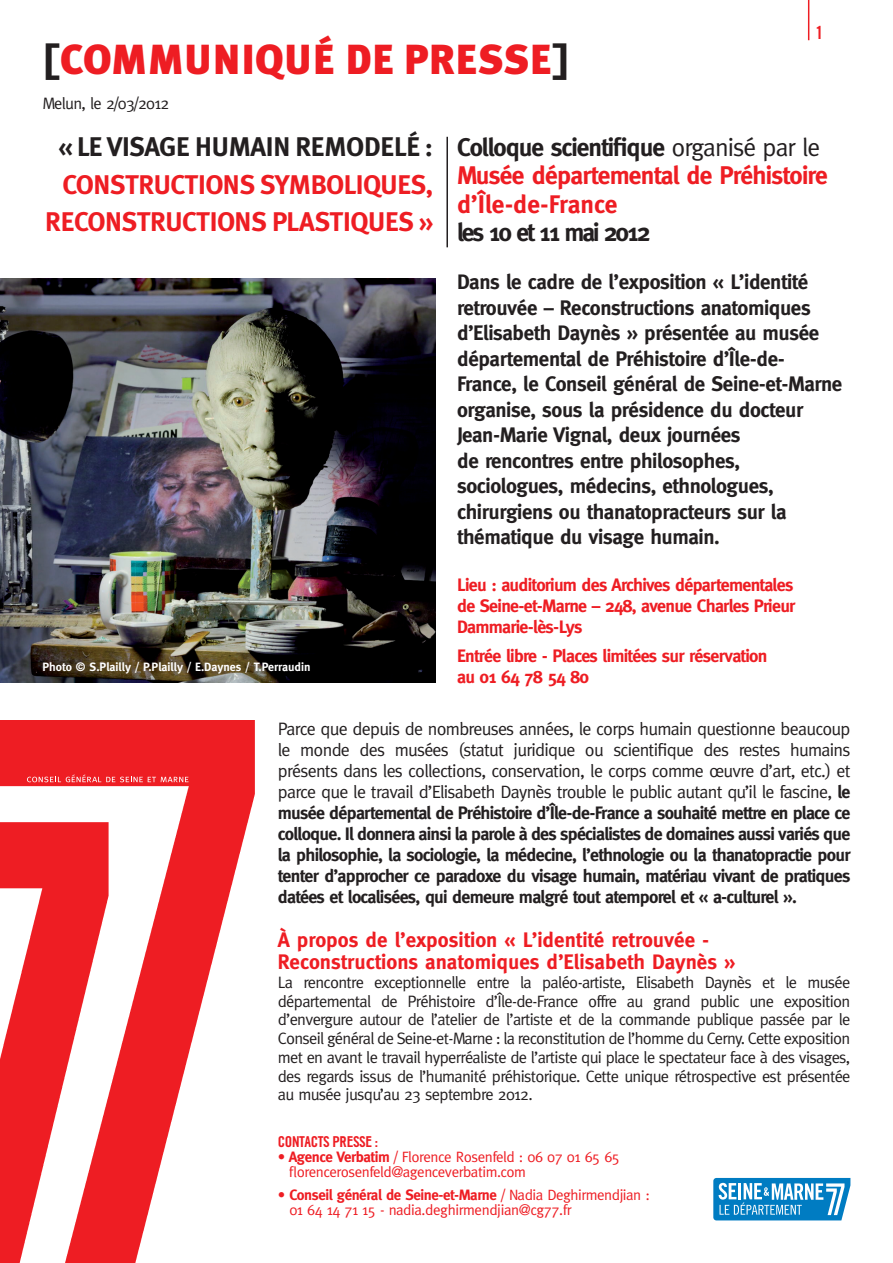
<style>
.page{position:relative;width:893px;height:1263px;background:#fff}
.page>*{position:absolute;margin:0;border:0;box-sizing:border-box;transform-origin:0 0}
.t1{font:900 42px "Meta Plus";color:#ee1d23}
.t2{font:700 27px/37.5px "Meta Plus";letter-spacing:-.03em;color:#ee1d23;text-align:right}
.t3{font:700 27px "Meta Plus";letter-spacing:-.03em;color:#231f20}
.t4{font:700 25.5px/28.5px "Meta";letter-spacing:-.03em;color:#ee1d23}
.t5{font:700 25.5px "Meta";letter-spacing:-.08em;color:#231f20}
.t6{font:700 21px/25.5px "Meta";letter-spacing:-.02em;color:#231f20}
.t7{font:700 21px/22.5px "Meta";color:#ee1d23}
.t8{font:700 18px/21px "Meta";letter-spacing:-.04em;color:#231f20;text-align:justify}
.t9{font:700 18px/21px "Meta";letter-spacing:-.04em;color:#ee1d23;text-align:justify}
.t10{font:18px "Trade Gothic Bold Cond Twenty";color:#ee1d23}
.t11{font:16.5px/18.8px "Meta";letter-spacing:-.04em;color:#231f20;text-align:justify}
.t12{font:15px/15px "Meta";letter-spacing:-.03em;color:#ee1d23}
.t13{font:15px "My Trade Std Bd Cn 20";letter-spacing:-.025em;color:#ee1d23}
.t14{font:700 12px "Meta";color:#fff}
.s1{font-family:"Gill Sans";font-weight:700;font-size:40.5px;color:#231f20}
.s2{color:#231f20}
.s3{font-weight:400;color:#231f20}
.s4{font-weight:400}
.s5{font-weight:700}
</style>
<div class="page">
<hr style="left:808px;top:0;width:1px;height:40px;background:#ee1d23">
<hr style="left:446px;top:137px;width:2px;height:110px;background:#231f20">
<img style="left:0;top:279px;width:436px;height:403px">
<img style="left:0;top:721px;width:255px;height:542px">
<svg style="left:27px;top:774px;width:162px;height:8px"></svg>
<svg style="left:713px;top:1178px;width:137px;height:42px"></svg>
<h1 class="t1" style="left:43px;top:35px;width:529px"><span class="s1">[</span>COMMUNIQUÉ DE PRESSE<span class="s1">]</span></h1>
<p class="t11" style="left:43px;top:93px;width:128px">Melun, le 2/03/2012</p>
<p class="t10" style="left:815px;top:22px;width:9px">1</p>
<h2 class="t3" style="left:58px;top:131px;width:377px">« LE VISAGE HUMAIN REMODELÉ :</h2>
<h2 class="t2" style="left:45px;top:166px;width:390px">CONSTRUCTIONS SYMBOLIQUES,<br>RECONSTRUCTIONS PLASTIQUES »</h2>
<p class="t14" style="left:43px;top:659px;width:270px">Photo © S.Plailly / P.Plailly / E.Daynes / T.Perraudin</p>
<h3 class="t4" style="left:457px;top:132px;width:372px"><span class="s2">Colloque scientifique</span> <span class="s3">organisé par le<br></span>Musée départemental de Préhistoire d’Île-de-France</h3>
<h3 class="t5" style="left:457px;top:217px;width:195px">les 10 et 11 mai 2012</h3>
<p class="t6" style="left:457px;top:269px;width:387px">Dans le cadre de l’exposition « L’identité retrouvée – Reconstructions anatomiques d’Elisabeth Daynès » présentée au musée départemental de Préhistoire d’Île-de-France, le Conseil général de Seine-et-Marne organise, sous la présidence du docteur Jean-Marie Vignal, deux journées<br>de rencontres entre philosophes, sociologues, médecins, ethnologues, chirurgiens ou thanatopracteurs sur la thématique du visage humain.</p>
<p class="t9" style="left:457px;top:574px;width:340px">Lieu : auditorium des Archives départementales de Seine-et-Marne – 248, avenue Charles Prieur Dammarie-lès-Lys</p>
<p class="t9" style="left:457px;top:645px;width:312px">Entrée libre - Places limitées sur réservation au 01 64 78 54 80</p>
<p class="t8" style="left:278px;top:718px;width:574px"><span class="s4">Parce que depuis de nombreuses années, le corps humain questionne beaucoup le monde des musées (statut juridique ou scientifique des restes humains présents dans les collections, conservation, le corps comme œuvre d’art, etc.) et parce que le travail d’Elisabeth Daynès trouble le public autant qu’il le fascine,</span> le musée départemental de Préhistoire d’Île-de-France a souhaité mettre en place ce colloque. Il donnera ainsi la parole à des spécialistes de domaines aussi variés que la philosophie, la sociologie, la médecine, l’ethnologie ou la thanatopractie pour tenter d’approcher ce paradoxe du visage humain, matériau vivant de pratiques datées et localisées, qui demeure malgré tout atemporel et « a-culturel ».</p>
<p class="t7" style="left:278px;top:928px;width:459px">À propos de l’exposition « L’identité retrouvée -<br>Reconstructions anatomiques d’Elisabeth Daynès »</p>
<p class="t11" style="left:278px;top:972px;width:574px">La rencontre exceptionnelle entre la paléo-artiste, Elisabeth Daynès et le musée départemental de Préhistoire d’Île-de-France offre au grand public une exposition d’envergure autour de l’atelier de l’artiste et de la commande publique passée par le Conseil général de Seine-et-Marne : la reconstitution de l’homme du Cerny. Cette exposition met en avant le travail hyperréaliste de l’artiste qui place le spectateur face à des visages, des regards issus de l’humanité préhistorique. Cette unique rétrospective est présentée au musée jusqu’au 23 septembre 2012.</p>
<p class="t13" style="left:278px;top:1132px;width:102px">CONTACTS PRESSE :</p>
<p class="t12" style="left:289px;top:1149px;width:333px;text-indent:-11px"><span class="s5">• Agence Verbatim</span> / Florence Rosenfeld : 06 07 01 65 65 florencerosenfeld@agenceverbatim.com</p>
<p class="t12" style="left:289px;top:1187px;width:362px;text-indent:-12px"><span class="s5">• Conseil général de Seine-et-Marne</span> / Nadia Deghirmendjian :<br>01 64 14 71 15 - nadia.deghirmendjian@cg77.fr</p>
</div>
